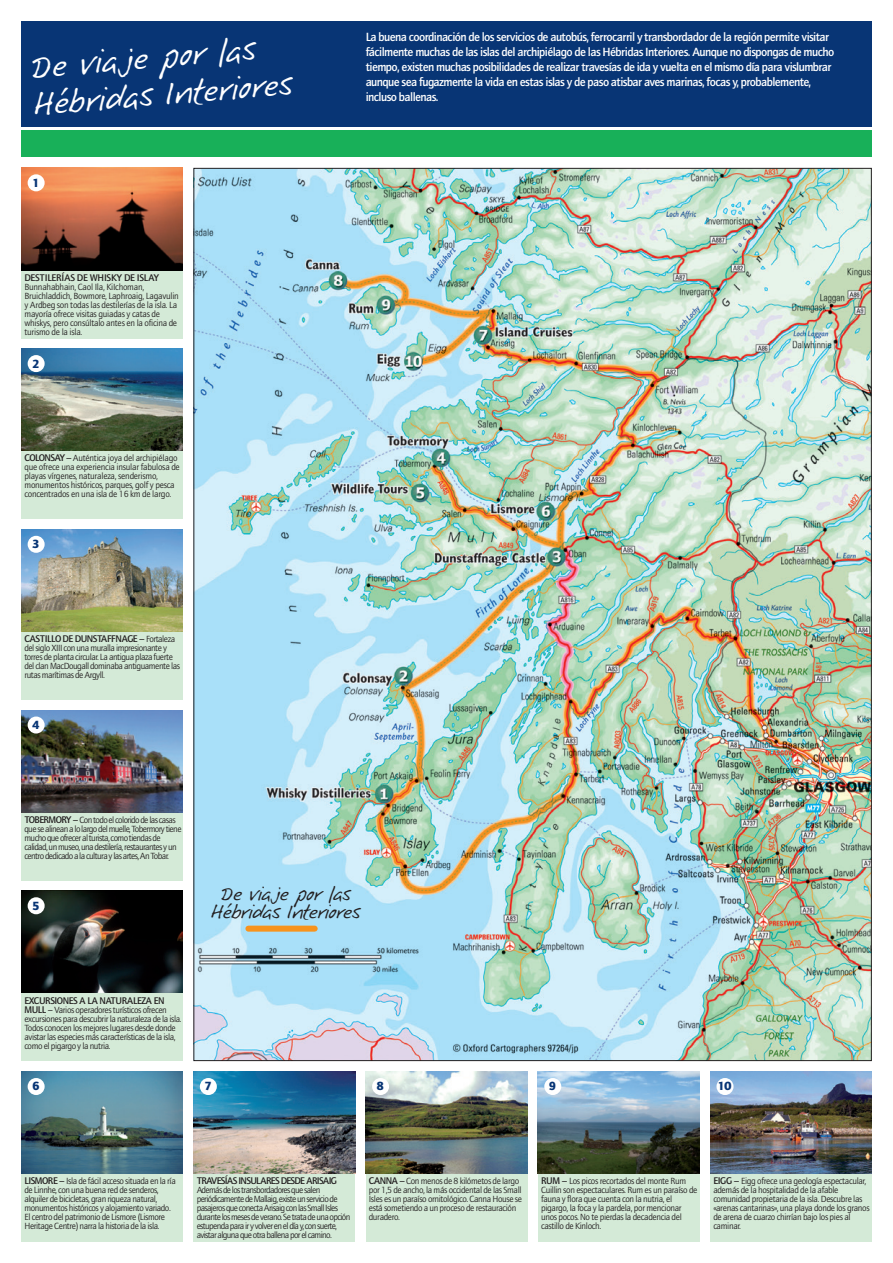
<style>
.page{position:relative;width:893px;height:1263px;background:#fff}
.page>*{position:absolute;margin:0;border:0;box-sizing:border-box;transform-origin:0 0}
.t1{font:30px/37.7px "Angus";color:#fff}
.t2{font:18px/18px "Angus";letter-spacing:-.02em;color:#231f20;text-align:center}
.t3{font:500 12px/15px "AT Quay Sans";letter-spacing:-.05em;color:#fff}
.t4{font:900 12px "AT Quay Sans";color:#083575}
.t5{font:500 9.75px "AT Quay Sans";letter-spacing:-.055em;color:#231f20}
.t6{font:500 9.75px "AT Quay Sans";letter-spacing:-.075em;color:#231f20}
.t7{font:500 9.75px "AT Quay Sans";letter-spacing:-.03em;color:#231f20}
.t8{font:9px/9px "AT Quay Sans";letter-spacing:-.05em;color:#231f20}
.t9{font:9px/9px "AT Quay Sans";letter-spacing:-.03em;color:#231f20}
.t10{font:9px/9px "AT Quay Sans";letter-spacing:-.075em;color:#231f20}
.t11{font:9px/9px "AT Quay Sans";letter-spacing:-.07em;color:#231f20}
.s1{font-weight:500;font-size:9.75px}
.s2{font-weight:400;font-size:9px}
.s3{font-weight:500}
</style>
<div class="page">
<div style="left:21px;top:130px;width:851px;height:27px;background:#18b059"></div>
<div style="left:21px;top:21px;width:851px;height:106px;background:#083575"></div>
<div style="left:21px;top:168px;width:162px;height:170px;background:#d4ead7"></div>
<img style="left:21px;top:168px;width:162px;height:102px">
<div style="left:28px;top:174px;width:17px;height:17px;background:#fff;border-radius:50%"></div>
<div style="left:21px;top:349px;width:162px;height:170px;background:#d4ead7"></div>
<img style="left:21px;top:349px;width:162px;height:102px">
<div style="left:28px;top:355px;width:17px;height:17px;background:#fff;border-radius:50%"></div>
<div style="left:21px;top:529px;width:162px;height:170px;background:#d4ead7"></div>
<img style="left:21px;top:529px;width:162px;height:102px">
<div style="left:28px;top:536px;width:17px;height:17px;background:#fff;border-radius:50%"></div>
<div style="left:21px;top:710px;width:162px;height:170px;background:#d4ead7"></div>
<img style="left:21px;top:710px;width:162px;height:102px">
<div style="left:28px;top:716px;width:17px;height:17px;background:#fff;border-radius:50%"></div>
<div style="left:21px;top:891px;width:162px;height:170px;background:#d4ead7"></div>
<img style="left:21px;top:891px;width:162px;height:102px">
<div style="left:28px;top:897px;width:17px;height:17px;background:#fff;border-radius:50%"></div>
<div style="left:366px;top:1071px;width:161px;height:171px;background:#d4ead7"></div>
<img style="left:366px;top:1071px;width:161px;height:103px">
<div style="left:372px;top:1078px;width:17px;height:17px;background:#fff;border-radius:50%"></div>
<img style="left:195px;top:170px;width:675px;height:889px">
<div style="left:248px;top:926px;width:67px;height:6px;background:#f7931d"></div>
<div style="left:21px;top:1071px;width:162px;height:171px;background:#d4ead7"></div>
<img style="left:21px;top:1071px;width:162px;height:103px">
<div style="left:28px;top:1078px;width:17px;height:17px;background:#fff;border-radius:50%"></div>
<div style="left:193px;top:1071px;width:162px;height:171px;background:#d4ead7"></div>
<img style="left:193px;top:1071px;width:162px;height:103px">
<div style="left:200px;top:1078px;width:17px;height:17px;background:#fff;border-radius:50%"></div>
<div style="left:538px;top:1071px;width:161px;height:171px;background:#d4ead7"></div>
<img style="left:538px;top:1071px;width:161px;height:103px">
<div style="left:544px;top:1078px;width:17px;height:17px;background:#fff;border-radius:50%"></div>
<div style="left:710px;top:1071px;width:162px;height:171px;background:#d4ead7"></div>
<img style="left:710px;top:1071px;width:162px;height:103px">
<div style="left:716px;top:1078px;width:17px;height:17px;background:#fff;border-radius:50%"></div>
<h1 class="t1" style="left:29px;top:49px;width:260px;rotate:-5deg">De viaje por las<br>Hébridas Interiores</h1>
<h3 class="t4" style="left:32px;top:175px;width:9px">1</h3>
<p class="t7" style="left:24px;top:272px;width:136px">DESTILERÍAS DE WHISKY DE ISLAY</p>
<p class="t9" style="left:24px;top:282px;width:156px">Bunnahabhain, Caol Ila, KiIchoman, Bruichladdich, Bowmore, Laphroaig, Lagavulin y Ardbeg son todas las destilerías de la isla. La mayoría ofrece visitas guiadas y catas de whiskys, pero consúltalo antes en la oficina de turismo de la isla.</p>
<h3 class="t4" style="left:32px;top:356px;width:9px">2</h3>
<p class="t9" style="left:24px;top:454px;width:157px"><span class="s1">COLONSAY –</span> Auténtica joya del archipiélago que ofrece una experiencia insular fabulosa de playas vírgenes, naturaleza, senderismo, monumentos históricos, parques, golf y pesca concentrados en una isla de 16 km de largo.</p>
<h3 class="t4" style="left:32px;top:537px;width:9px">3</h3>
<p class="t5" style="left:24px;top:633px;width:152px">CASTILLO DE DUNSTAFFNAGE – <span class="s2">Fortaleza</span></p>
<p class="t8" style="left:24px;top:643px;width:157px">del siglo XIII con una muralla impresionante y torres de planta circular. La antigua plaza fuerte del clan MacDougall dominaba antiguamente las rutas marítimas de Argyll.</p>
<h3 class="t4" style="left:32px;top:717px;width:9px">4</h3>
<p class="t11" style="left:24px;top:815px;width:159px"><span class="s1">TOBERMORY –</span> Con todo el colorido de las casas que se alinean a lo largo del muelle, Tobermory tiene mucho que ofrecer al turista, como tiendas de calidad, un museo, una destilería, restaurantes y un centro dedicado a la cultura y las artes, An Tobar.</p>
<p class="t3" style="left:366px;top:29px;width:470px">La buena coordinación de los servicios de autobús, ferrocarril y transbordador de la región permite visitar fácilmente muchas de las islas del archipiélago de las Hébridas Interiores. Aunque no dispongas de mucho tiempo, existen muchas posibilidades de realizar travesías de ida y vuelta en el mismo día para vislumbrar aunque sea fugazmente la vida en estas islas y de paso atisbar aves marinas, focas y, probablemente, incluso ballenas.</p>
<h3 class="t4" style="left:32px;top:898px;width:9px">5</h3>
<h2 class="t2" style="left:211px;top:885px;width:150px">De viaje por las<br>Hébridas Interiores</h2>
<p class="t5" style="left:24px;top:994px;width:142px">EXCURSIONES A LA NATURALEZA EN</p>
<p class="t8" style="left:24px;top:1005px;width:159px"><span class="s1">MULL</span> <span class="s3">–</span> Varios operadores turísticos ofrecen excursiones para descubrir la naturaleza de la isla.<br>Todos conocen los mejores lugares desde donde avistar las especies más características de la isla, como el pigargo y la nutria.</p>
<h3 class="t4" style="left:32px;top:1079px;width:9px">6</h3>
<h3 class="t4" style="left:204px;top:1079px;width:9px">7</h3>
<h3 class="t4" style="left:377px;top:1079px;width:9px">8</h3>
<h3 class="t4" style="left:549px;top:1079px;width:9px">9</h3>
<h3 class="t4" style="left:718px;top:1079px;width:16px">10</h3>
<p class="t8" style="left:24px;top:1177px;width:153px"><span class="s1">LISMORE –</span> Isla de fácil acceso situada en la ría de Linnhe, con una buena red de senderos, alquiler de bicicletas, gran riqueza natural, monumentos históricos y alojamiento variado.<br>El centro del patrimonio de Lismore (Lismore Heritage Centre) narra la historia de la isla.</p>
<p class="t6" style="left:197px;top:1175px;width:142px">TRAVESÍAS INSULARES DESDE ARISAIG</p>
<p class="t10" style="left:197px;top:1186px;width:155px">Además de los transbordadores que salen periódicamente de Mallaig, existe un servicio de pasajeros que conecta Arisaig con las Small Isles durante los meses de verano. Se trata de una opción estupenda para ir y volver en el día y, con suerte, avistar alguna que otra ballena por el camino.</p>
<p class="t8" style="left:369px;top:1177px;width:155px"><span class="s1">CANNA –</span> Con menos de 8 kilómetos de largo por 1,5 de ancho, la más occidental de las Small Isles es un paraíso ornitológico. Canna House se está sometiendo a un proceso de restauración duradero.</p>
<p class="t8" style="left:541px;top:1177px;width:158px"><span class="s1">RUM –</span> Los picos recortados del monte Rum Cuillin son espectaculares. Rum es un paraíso de fauna y flora que cuenta con la nutria, el pigargo, la foca y la pardela, por mencionar unos pocos. No te pierdas la decadencia del castillo de Kinloch.</p>
<p class="t8" style="left:713px;top:1177px;width:158px"><span class="s1">EIGG –</span> Eigg ofrece una geología espectacular, además de la hospitalidad de la afable comunidad propietaria de la isla. Descubre las «arenas cantarinas», una playa donde los granos de arena de cuarzo chirrían bajo los pies al caminar.</p>
</div>
